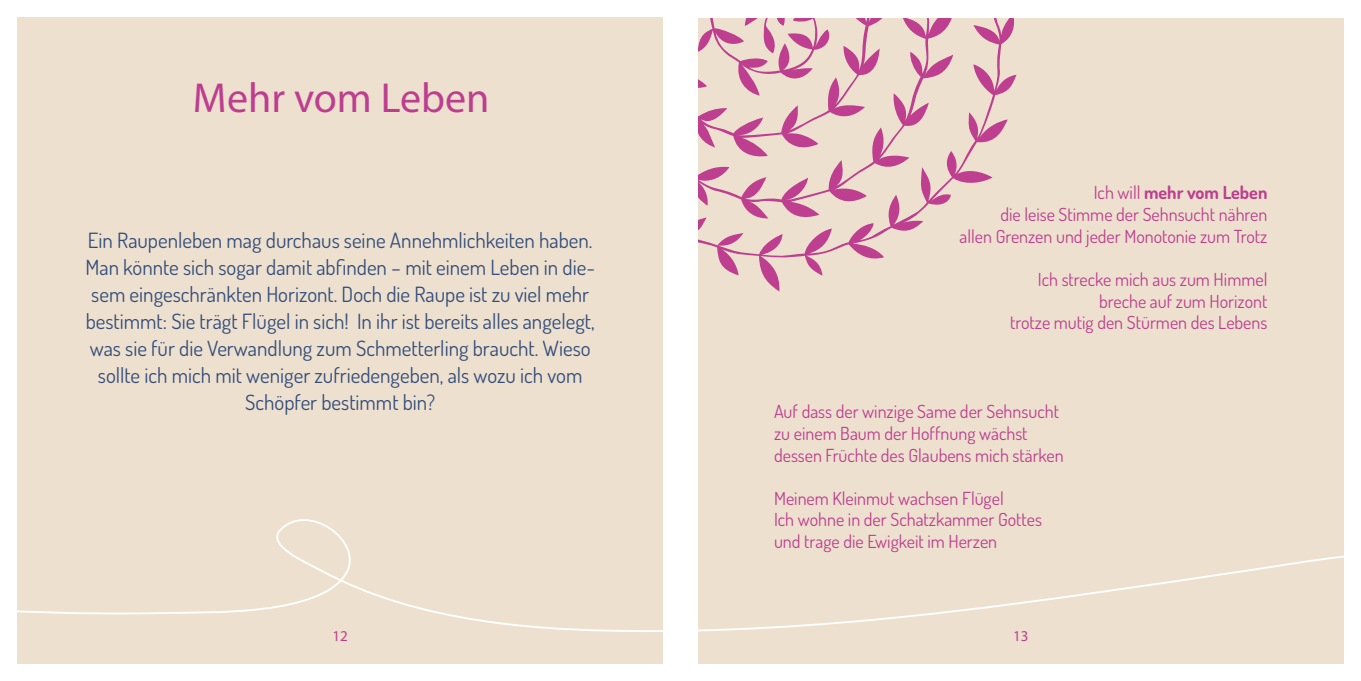
<style>
.page{position:relative;width:1361px;height:681px;background:#fff}
.page>*{position:absolute;margin:0;border:0;box-sizing:border-box;transform-origin:0 0}
.t1{font:42px "Myriad Pro";color:#bd3e8f}
.t2{font:21px/27px "Dosis";color:#344e7a;text-align:center}
.t3{font:18px/21.6px "Dosis";color:#bd3e8f;text-align:right}
.t4{font:15px "Myriad Pro";color:#bd3e8f}
.s1{font-weight:700}
</style>
<div class="page">
<div style="left:697px;top:17px;width:647px;height:646px;background:#ede0cf"></div>
<svg style="left:697px;top:17px;width:319px;height:274px"></svg>
<div style="left:17px;top:17px;width:646px;height:646px;background:#ede0cf"></div>
<svg style="left:17px;top:498px;width:1327px;height:135px"></svg>
<div style="left:663px;top:10px;width:34px;height:670px;background:#fff"></div>
<h1 class="t1" style="left:193px;top:72px;width:298px">Mehr vom Leben</h1>
<p class="t2" style="left:85px;top:226px;width:511px">Ein Raupenleben mag durchaus seine Annehmlichkeiten haben.<br>Man könnte sich sogar damit abfinden – mit einem Leben in die&shy;sem eingeschränkten Horizont. Doch die Raupe ist zu viel mehr bestimmt: Sie trägt Flügel in sich! In ihr ist bereits alles angelegt, was sie für die Verwandlung zum Schmetterling braucht. Wieso sollte ich mich mit weniger zufriedengeben, als wozu ich vom Schöpfer bestimmt bin?</p>
<p class="t4" style="left:332px;top:626px;width:17px">12</p>
<p class="t3" style="left:959px;top:181px;width:309px">Ich will <span class="s1">mehr vom Leben<br></span>die leise Stimme der Sehnsucht nähren<br>allen Grenzen und jeder Monotonie zum Trotz</p>
<p class="t3" style="left:1010px;top:268px;width:259px">Ich strecke mich aus zum Himmel breche auf zum Horizont<br>trotze mutig den Stürmen des Lebens</p>
<p class="t3" style="left:774px;top:400px;width:291px;text-align:left">Auf dass der winzige Same der Sehnsucht zu einem Baum der Hoffnung wächst dessen Früchte des Glaubens mich stärken</p>
<p class="t3" style="left:774px;top:487px;width:269px;text-align:left">Meinem Kleinmut wachsen Flügel<br>Ich wohne in der Schatzkammer Gottes und trage die Ewigkeit im Herzen</p>
<p class="t4" style="left:1013px;top:626px;width:17px">13</p>
</div>
